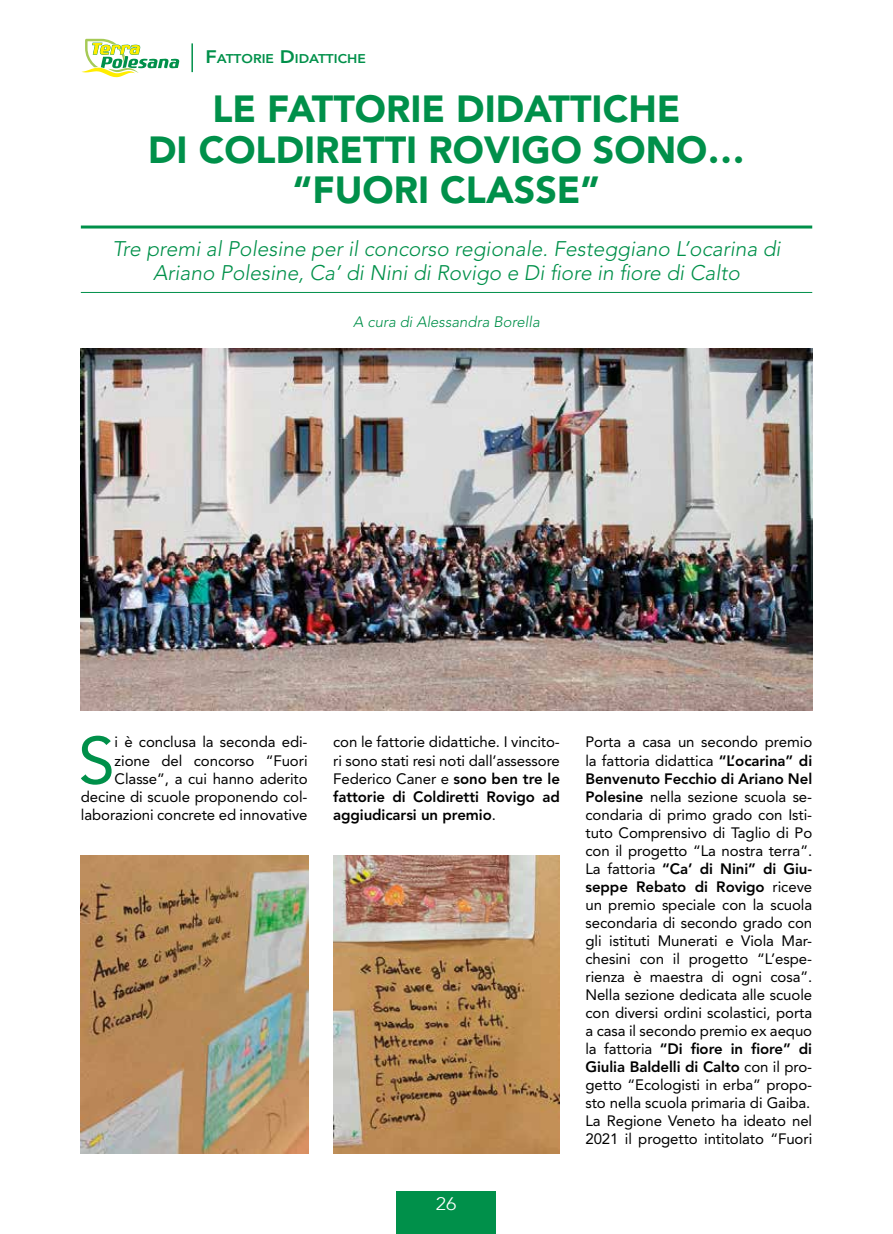
<style>
.page{position:relative;width:893px;height:1234px;background:#fff}
.page>*{position:absolute;margin:0;border:0;box-sizing:border-box;transform-origin:0 0}
.t1{font:65.85px "Avenir LT Std";color:#00904a}
.t2{font:900 37.5px/40.5px "Avenir LT Std";color:#00904a;text-align:center}
.t3{font:italic 300 21px/24px "Avenir LT Std";color:#00904a;text-align:center}
.t4{font:300 18px "Avenir LT Std";color:#fff;scale:1.1 1}
.t5{font:15px/18px "Avenir LT Std";letter-spacing:-.005em;color:#000;text-align:justify}
.t6{font:italic 300 15px "Avenir LT Std";color:#00904a}
.t7{font:800 12.6px "Avenir LT Std";color:#00904a;scale:1.1 1}
.s1{font-size:18px}
.s2{font-weight:800}
</style>
<div class="page">
<div style="left:397px;top:1191px;width:99px;height:42px;background:#00904a"></div>
<hr style="left:191px;top:43px;width:2px;height:29px;background:#00904a">
<svg style="left:81px;top:39px;width:99px;height:39px"></svg>
<img style="left:81px;top:349px;width:731px;height:361px">
<img style="left:81px;top:855px;width:227px;height:298px">
<img style="left:333px;top:855px;width:227px;height:298px">
<hr style="left:81px;top:225px;width:731px;height:3px;background:#00904a">
<hr style="left:81px;top:292px;width:731px;height:1px;background:#00904a">
<p class="t7" style="left:206px;top:51px;width:146px"><span class="s1">F</span>ATTORIE <span class="s1">D</span> IDATTICHE</p>
<h2 class="t2" style="left:148px;top:88px;width:598px">LE FATTORIE DIDATTICHE<br>DI COLDIRETTI ROVIGO SONO… “FUORI CLASSE”</h2>
<h3 class="t3" style="left:112px;top:237px;width:670px">Tre premi al Polesine per il concorso regionale. Festeggiano L’ocarina di<br>Ariano Polesine, Ca’ di Nini di Rovigo e Di fiore in fiore di Calto</h3>
<p class="t6" style="left:353px;top:312px;width:188px">A cura di Alessandra Borella</p>
<h1 class="t1" style="left:78px;top:722px;width:38px">S</h1>
<p class="t5" style="left:81px;top:733px;width:228px;text-align:right">i è conclusa la seconda edi&shy;zione del concorso “Fuori<br>Classe”, a cui hanno aderito decine di scuole proponendo col&shy;laborazioni concrete ed innovative</p>
<p class="t5" style="left:333px;top:733px;width:228px">con le fattorie didattiche. I vincito&shy;ri sono stati resi noti dall’assessore Federico Caner e <span class="s2">sono ben tre le fattorie di Coldiretti Rovigo ad aggiudicarsi un premio</span>.</p>
<p class="t5" style="left:585px;top:733px;width:228px">Porta a casa un secondo premio la fattoria didattica <span class="s2">“L’ocarina” di Benvenuto Fecchio di Ariano Nel Polesine</span> nella sezione scuola se&shy;condaria di primo grado con Isti&shy;tuto Comprensivo di Taglio di Po con il progetto “La nostra terra”.<br>La fattoria <span class="s2">“Ca’ di Nini” di Giu&shy;seppe Rebato di Rovigo</span> riceve un premio speciale con la scuola secondaria di secondo grado con gli istituti Munerati e Viola Mar&shy;chesini con il progetto “L’espe&shy;rienza è maestra di ogni cosa”.<br>Nella sezione dedicata alle scuole con diversi ordini scolastici, porta a casa il secondo premio ex aequo la fattoria <span class="s2">“Di fiore in fiore” di Giulia Baldelli di Calto</span> con il pro&shy;getto “Ecologisti in erba” propo&shy;sto nella scuola primaria di Gaiba.<br>La Regione Veneto ha ideato nel 2021 il progetto intitolato “Fuori</p>
<p class="t4" style="left:436px;top:1193px;width:20px">26</p>
</div>
